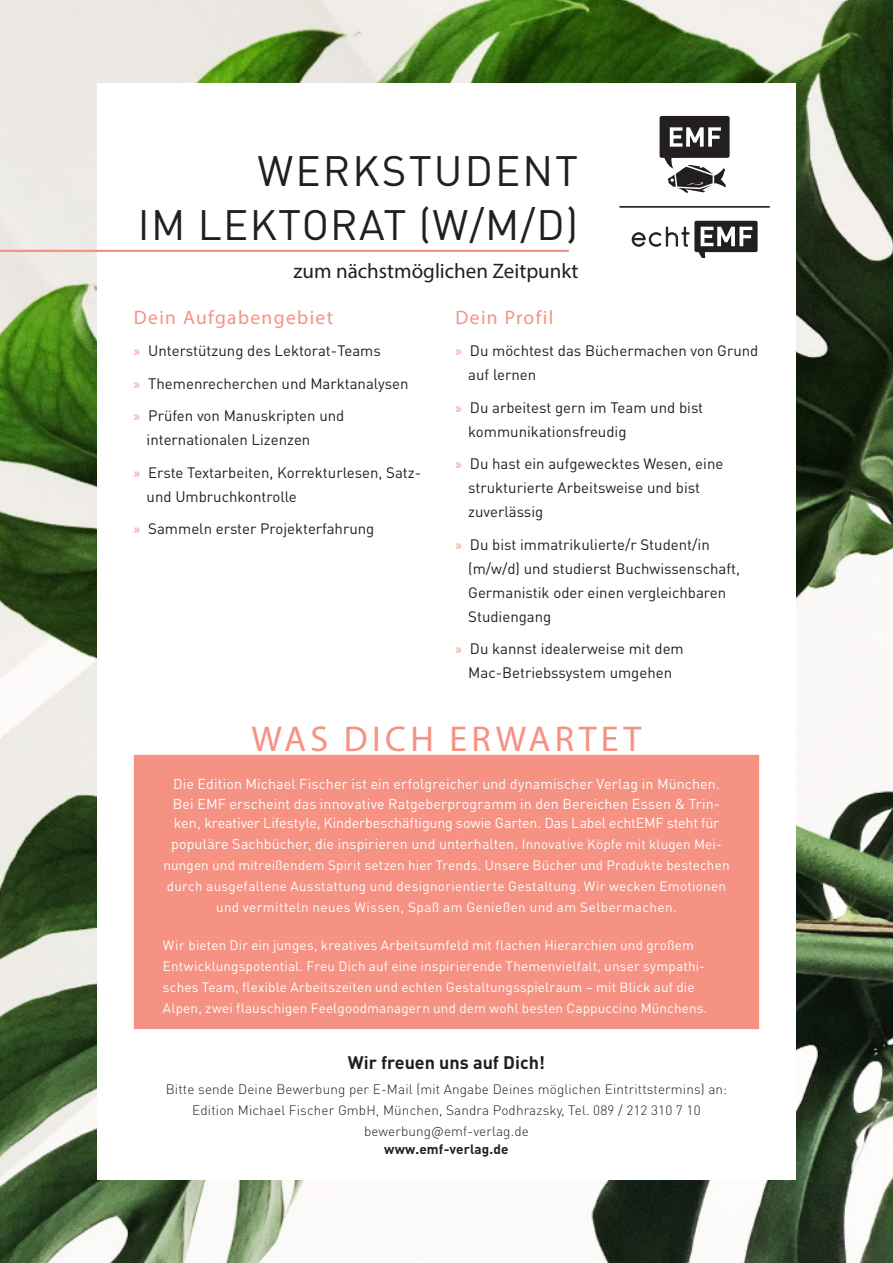
<style>
.page{position:relative;width:893px;height:1263px;background:#fff}
.page>*{position:absolute;margin:0;border:0;box-sizing:border-box;transform-origin:0 0}
.t1{font:42px/54px "DIN Pro";letter-spacing:.05em;color:#231f20;text-align:right}
.t2{font:36px "Myriad Pro";letter-spacing:.12em;color:#f59283}
.t3{font:21px "Myriad Pro";color:#231f20}
.t4{font:19.5px "Myriad Pro";letter-spacing:.07em;color:#f59283}
.t5{font:700 18px "DIN Pro";color:#231f20}
.t6{font:15px/24px "DIN Pro";color:#231f20}
.t7{font:14.25px/19.5px "DIN Pro";letter-spacing:.005em;color:#fff;text-align:justify}
.t8{font:13.5px/21px "DIN Pro";letter-spacing:.015em;color:#fff;text-align:center}
.t9{font:300 13.5px/21px "DIN Pro";letter-spacing:.01em;color:#231f20;text-align:center}
.t10{font:700 13.5px "DIN Pro";letter-spacing:.01em;color:#231f20}
.s1{font-family:"Myriad Pro";color:#f59283}
.s2{font-size:13.5px}
</style>
<div class="page">
<img style="left:0;top:0;width:893px;height:1263px">
<div style="left:97px;top:83px;width:699px;height:1097px;background:#fff"></div>
<div style="left:134px;top:755px;width:625px;height:274px;background:#f59283"></div>
<svg style="left:660px;top:116px;width:70px;height:77px"></svg>
<svg style="left:632px;top:221px;width:126px;height:37px"></svg>
<hr style="left:619px;top:206px;width:151px;height:2px;background:#231f20">
<hr style="left:0;top:250px;width:569px;height:2px;background:#f59283">
<h1 class="t1" style="left:138px;top:142px;width:442px">WERKSTUDENT<br>IM LEKTORAT (W/M/D)</h1>
<h3 class="t3" style="left:294px;top:258px;width:286px">zum nächstmöglichen Zeitpunkt</h3>
<h3 class="t4" style="left:134px;top:305px;width:201px">Dein Aufgabengebiet</h3>
<p class="t6" style="left:134px;top:334px;width:276px;line-height:32.5px"><span class="s1">»</span> Unterstützung des Lektorat-Teams<br><span class="s1">»</span> Themenrecherchen und Marktanalysen <span class="s1">»</span> Prüfen von Manuskripten und</p>
<p class="t6" style="left:134px;top:423px;width:289px;line-height:32.5px;text-indent:13px">internationalen Lizenzen<br><span class="s1">»</span> Erste Textarbeiten, Korrekturlesen, Satz-</p>
<p class="t6" style="left:134px;top:479px;width:242px;line-height:32.5px;text-indent:13px">und Umbruchkontrolle<br><span class="s1">»</span> Sammeln erster Projekterfahrung</p>
<h3 class="t4" style="left:455px;top:305px;width:99px">Dein Profil</h3>
<p class="t6" style="left:468px;top:338px;width:292px;text-indent:-13px"><span class="s1">»</span> Du möchtest das Büchermachen von Grund auf lernen</p>
<p class="t6" style="left:468px;top:395px;width:237px;text-indent:-13px"><span class="s1">»</span> Du arbeitest gern im Team und bist kommunikationsfreudig</p>
<p class="t6" style="left:468px;top:451px;width:257px;text-indent:-13px"><span class="s1">»</span> Du hast ein aufgewecktes Wesen, eine strukturierte Arbeitsweise und bist zuverlässig</p>
<p class="t6" style="left:468px;top:532px;width:273px;text-indent:-13px"><span class="s1">»</span> Du bist immatrikulierte/r Student/in (m/w/d) und studierst Buchwissenschaft, Germanistik oder einen vergleichbaren Studiengang</p>
<p class="t6" style="left:455px;top:636px;width:230px;text-align:center"><span class="s1">»</span> Du kannst idealerweise mit dem<br>Mac-Betriebssystem umgehen</p>
<h2 class="t2" style="left:252px;top:717px;width:391px">WAS DICH ERWARTET</h2>
<p class="t7" style="left:173px;top:774px;width:549px">Die Edition Michael Fischer ist ein erfolgreicher und dynamischer Verlag in München.<br>Bei EMF erscheint das innovative Ratgeberprogramm in den Bereichen Essen &amp; Trin&shy;ken, kreativer Lifestyle, Kinderbeschäftigung sowie Garten. Das Label echtEMF steht für</p>
<p class="t7" style="left:171px;top:834px;width:552px">populäre Sachbücher, die inspirieren und unterhalten. <span class="s2">Innovative Köpfe mit klugen Mei-</span></p>
<p class="t8" style="left:163px;top:854px;width:568px">nungen und mitreißendem Spirit setzen hier Trends. Unsere Bücher und Produkte bestechen durch ausgefallene Ausstattung und designorientierte Gestaltung. Wir wecken Emotionen und vermitteln neues Wissen, Spaß am Genießen und am Selbermachen.</p>
<p class="t8" style="left:163px;top:934px;width:546px;text-align:left">Wir bieten Dir ein junges, kreatives Arbeitsumfeld mit flachen Hierarchien und großem Entwicklungspotential. Freu Dich auf eine inspirierende Themenvielfalt, unser sympathi&shy;sches Team, flexible Arbeitszeiten und echten Gestaltungsspielraum – mit Blick auf die Alpen, zwei flauschigen Feelgoodmanagern und dem wohl besten Cappuccino Münchens.</p>
<p class="t5" style="left:348px;top:1050px;width:199px">Wir freuen uns auf Dich!</p>
<p class="t9" style="left:166px;top:1078px;width:563px">Bitte sende Deine Bewerbung per E-Mail (mit Angabe Deines möglichen Eintrittstermins) an:<br>Edition Michael Fischer GmbH, München, Sandra Podhrazsky, Tel. 089 / 212 310 7 10 bewerbung@emf-verlag.de</p>
<p class="t10" style="left:384px;top:1140px;width:126px">www.emf-verlag.de</p>
</div>
